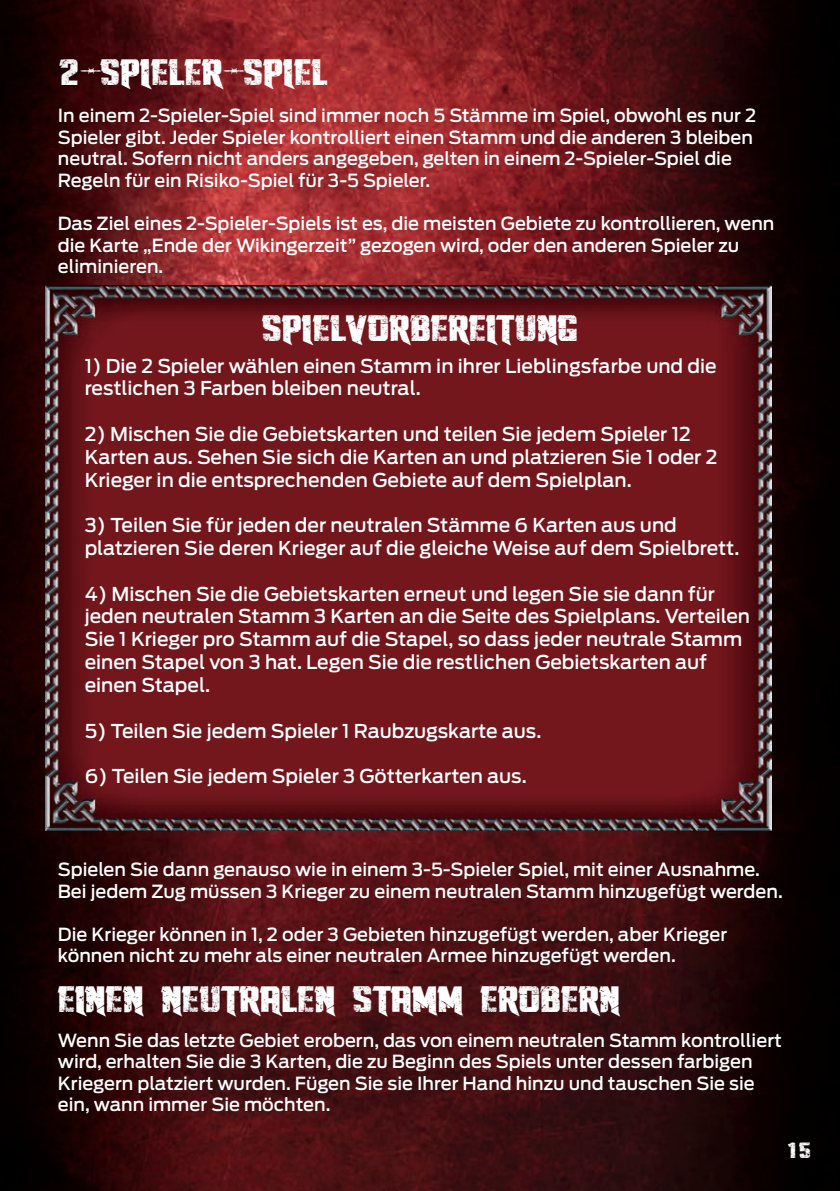
<style>
.page{position:relative;width:840px;height:1191px;background:#fff}
.page>*{position:absolute;margin:0;border:0;box-sizing:border-box;transform-origin:0 0}
.t1{font:40px "Twisted Stallions";color:#fff}
.t2{font:24px "Twisted Stallions";color:#fff}
.t3{font:500 19px/22.8px "Ford Antenna";color:#fff}
.t4{font:500 18px/21.6px "Ford Antenna";color:#fff}
</style>
<div class="page">
<img style="left:0;top:0;width:839px;height:1191px">
<img style="left:45px;top:286px;width:726px;height:544px">
<h1 class="t1" style="left:58px;top:52px;width:271px">2-SPIELER-SPIEL</h1>
<p class="t4" style="left:58px;top:103px;width:699px">In einem 2-Spieler-Spiel sind immer noch 5 Stämme im Spiel, obwohl es nur 2<br>Spieler gibt. Jeder Spieler kontrolliert einen Stamm und die anderen 3 bleiben neutral. Sofern nicht anders angegeben, gelten in einem 2-Spieler-Spiel die Regeln für ein Risiko-Spiel für 3-5 Spieler.</p>
<p class="t4" style="left:58px;top:211px;width:717px">Das Ziel eines 2-Spieler-Spiels ist es, die meisten Gebiete zu kontrollieren, wenn die Karte „Ende der Wikingerzeit” gezogen wird, oder den anderen Spieler zu eliminieren.</p>
<h1 class="t1" style="left:262px;top:308px;width:317px">SPIELVORBEREITUNG</h1>
<p class="t3" style="left:85px;top:352px;width:633px">1) Die 2 Spieler wählen einen Stamm in ihrer Lieblingsfarbe und die restlichen 3 Farben bleiben neutral.</p>
<p class="t3" style="left:85px;top:420px;width:634px">2) Mischen Sie die Gebietskarten und teilen Sie jedem Spieler 12<br>Karten aus. Sehen Sie sich die Karten an und platzieren Sie 1 oder 2<br>Krieger in die entsprechenden Gebiete auf dem Spielplan.</p>
<p class="t3" style="left:85px;top:512px;width:655px">3) Teilen Sie für jeden der neutralen Stämme 6 Karten aus und platzieren Sie deren Krieger auf die gleiche Weise auf dem Spielbrett.</p>
<p class="t3" style="left:85px;top:580px;width:666px">4) Mischen Sie die Gebietskarten erneut und legen Sie sie dann für jeden neutralen Stamm 3 Karten an die Seite des Spielplans. Verteilen Sie 1 Krieger pro Stamm auf die Stapel, so dass jeder neutrale Stamm einen Stapel von 3 hat. Legen Sie die restlichen Gebietskarten auf einen Stapel.</p>
<p class="t3" style="left:85px;top:717px;width:458px">5) Teilen Sie jedem Spieler 1 Raubzugskarte aus.</p>
<p class="t3" style="left:85px;top:762px;width:443px">6) Teilen Sie jedem Spieler 3 Götterkarten aus.</p>
<p class="t4" style="left:58px;top:856px;width:726px">Spielen Sie dann genauso wie in einem 3-5-Spieler Spiel, mit einer Ausnahme.<br>Bei jedem Zug müssen 3 Krieger zu einem neutralen Stamm hinzugefügt werden.</p>
<p class="t4" style="left:58px;top:921px;width:670px">Die Krieger können in 1, 2 oder 3 Gebieten hinzugefügt werden, aber Krieger können nicht zu mehr als einer neutralen Armee hinzugefügt werden.</p>
<h1 class="t1" style="left:58px;top:978px;width:563px">EINEN NEUTRALEN STAMM EROBERN</h1>
<p class="t4" style="left:58px;top:1027px;width:725px">Wenn Sie das letzte Gebiet erobern, das von einem neutralen Stamm kontrolliert wird, erhalten Sie die 3 Karten, die zu Beginn des Spiels unter dessen farbigen Kriegern platziert wurden. Fügen Sie sie Ihrer Hand hinzu und tauschen Sie sie ein, wann immer Sie möchten.</p>
<h2 class="t2" style="left:784px;top:1138px;width:27px">15</h2>
</div>
